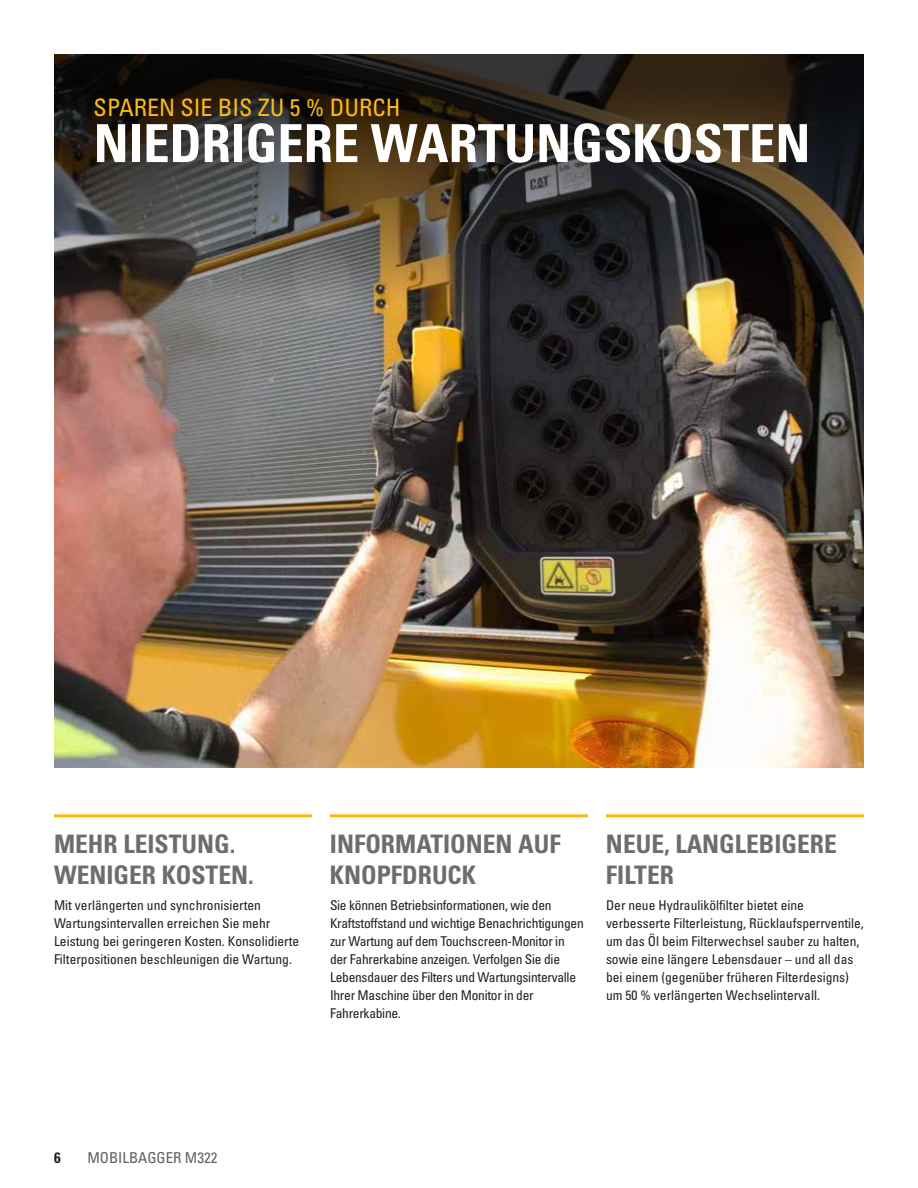
<style>
.page{position:relative;width:918px;height:1188px;background:#fff}
.page>*{position:absolute;margin:0;border:0;box-sizing:border-box;transform-origin:0 0}
.t1{font:52.5px "Univers LTCYR 67 Bold Cond";color:#fff}
.t2{font:25.5px/30.6px "Univers LTCYR 67 Bold Cond";color:#6c6d70}
.t3{font:condensed 24px "Univers LTCYR 57";color:#fcba13}
.t4{font:condensed 15px "Univers LTCYR 57";color:#5d6163}
.t5{font:15px "Univers LTCYR 67 Bold Cond";color:#231f20}
.t6{font:condensed 13.5px/18px "Univers LTCYR 57";color:#231f20}
.t7{font:condensed 13.5px/18px "Univers LTCYR 57";letter-spacing:-.02em;color:#231f20}
</style>
<div class="page">
<img style="left:54px;top:686px;width:810px;height:82px">
<img style="left:54px;top:54px;width:810px;height:632px">
<hr style="left:54px;top:814px;width:258px;height:3px;background:#fcba13">
<hr style="left:330px;top:814px;width:258px;height:3px;background:#fcba13">
<hr style="left:606px;top:814px;width:258px;height:3px;background:#fcba13">
<h3 class="t3" style="left:94px;top:92px;width:308px">SPAREN SIE BIS ZU 5 % DURCH</h3>
<h1 class="t1" style="left:94px;top:111px;width:718px">NIEDRIGERE WARTUNGSKOSTEN</h1>
<h2 class="t2" style="left:330px;top:828px;width:232px">INFORMATIONEN AUF<br>KNOPFDRUCK</h2>
<h2 class="t2" style="left:54px;top:828px;width:201px">MEHR LEISTUNG.<br>WENIGER KOSTEN.</h2>
<h2 class="t2" style="left:606px;top:828px;width:232px">NEUE, LANGLEBIGERE<br>FILTER</h2>
<p class="t7" style="left:330px;top:896px;width:255px">Sie können Betriebsinformationen, wie den Kraftstoffstand und wichtige Benachrichtigungen zur Wartung auf dem Touchscreen-Monitor in der Fahrerkabine anzeigen. Verfolgen Sie die Lebensdauer des Filters und Wartungsintervalle Ihrer Maschine über den Monitor in der Fahrerkabine.</p>
<p class="t6" style="left:54px;top:896px;width:247px">Mit verlängerten und synchronisierten Wartungsintervallen erreichen Sie mehr Leistung bei geringeren Kosten. Konsolidierte Filterpositionen beschleunigen die Wartung.</p>
<p class="t6" style="left:606px;top:896px;width:259px">Der neue Hydraulikölfilter bietet eine verbesserte Filterleistung, Rücklaufsperrventile, um das Öl beim Filterwechsel sauber zu halten, sowie eine längere Lebensdauer – und all das bei einem (gegenüber früheren Filterdesigns) um 50 % verlängerten Wechselintervall.</p>
<p class="t5" style="left:54px;top:1148px;width:8px">6</p>
<p class="t4" style="left:87px;top:1148px;width:131px">MOBILBAGGER M322</p>
</div>
